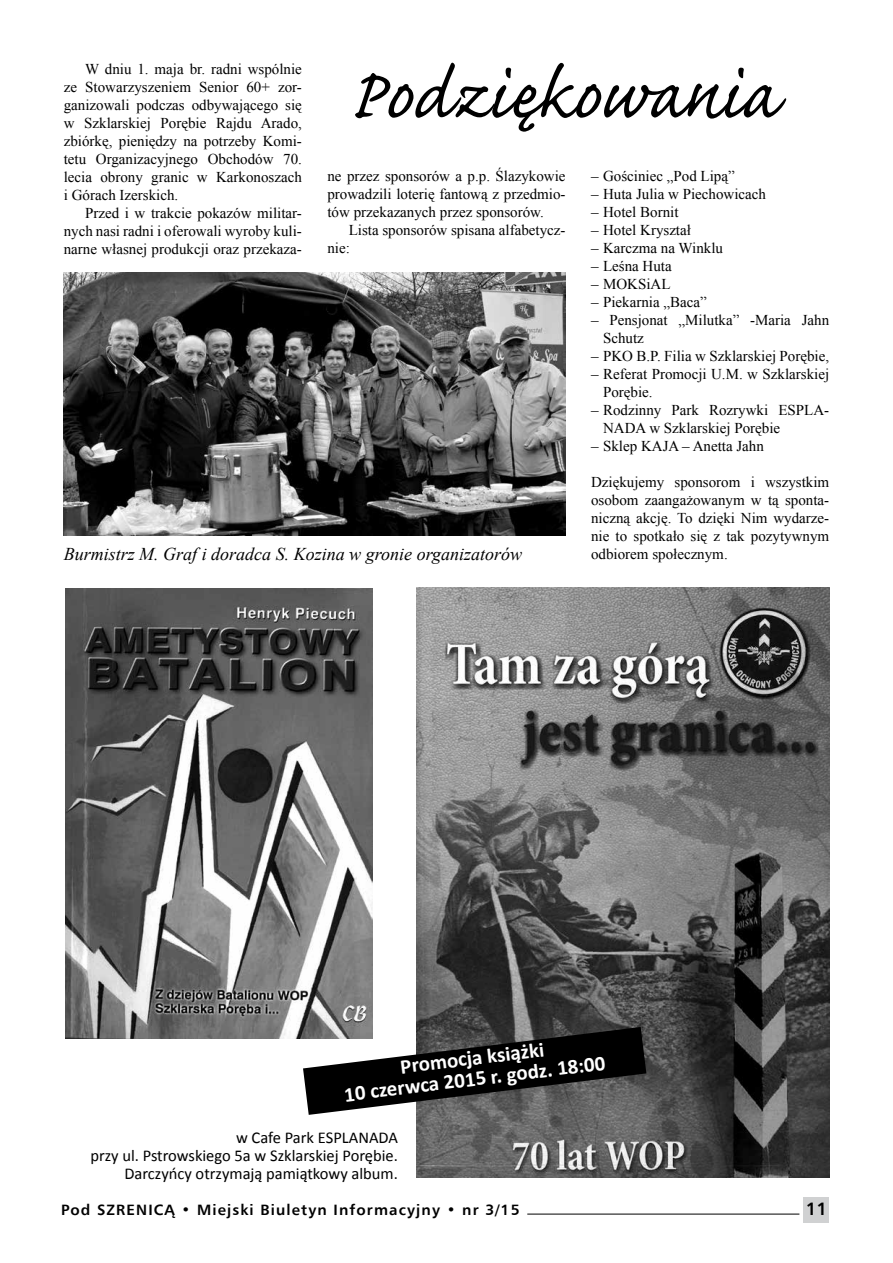
<style>
.page{position:relative;width:893px;height:1263px;background:#fff}
.page>*{position:absolute;margin:0;border:0;box-sizing:border-box;transform-origin:0 0}
.t1{font:90px "Caflisch Script Web";color:#000}
.t2{font:700 21px/21px "Calibri";color:#fff;text-align:center}
.t3{font:italic 18px "Times New Roman";color:#000}
.t4{font:700 18px "Humnst 777 EU";color:#000}
.t5{font:16.5px/18px "Calibri";color:#000;text-align:right}
.t6{font:15px/18px "Times New Roman";color:#000;text-align:justify}
.t7{font:700 15px "Humnst 777 EU";letter-spacing:.075em;color:#000}
</style>
<div class="page">
<div style="left:804px;top:1197px;width:25px;height:25px;background:#d0d1d2"></div>
<hr style="left:527px;top:1214px;width:272px;height:1px;background:#000">
<img style="left:64px;top:272px;width:502px;height:264px">
<img style="left:66px;top:589px;width:306px;height:450px">
<img style="left:416px;top:587px;width:413px;height:590px">
<svg style="left:303px;top:1027px;width:343px;height:88px;background:#434343"></svg>
<h1 class="t1" style="left:349px;top:48px;width:428px">Podziękowania</h1>
<p class="t6" style="left:64px;top:60px;width:240px;text-indent:21px">W dniu 1. maja br. radni wspólnie ze Stowarzyszeniem Senior 60+ zor&shy;ganizowali podczas odbywającego się w Szklarskiej Porębie Rajdu Arado, zbiórkę, pieniędzy na potrzeby Komi&shy;tetu Organizacyjnego Obchodów 70. lecia obrony granic w Karkonoszach i Górach Izerskich.</p>
<p class="t6" style="left:64px;top:204px;width:240px;text-indent:21px">Przed i w trakcie pokazów militar&shy;nych nasi radni i oferowali wyroby kuli&shy;narne własnej produkcji oraz przekaza-</p>
<p class="t6" style="left:327px;top:166px;width:240px">ne przez sponsorów a p.p. Ślazykowie prowadzili loterię fantową z przedmio&shy;tów przekazanych przez sponsorów.</p>
<p class="t6" style="left:327px;top:220px;width:240px;text-indent:21px">Lista sponsorów spisana alfabetycz&shy;nie:</p>
<p class="t6" style="left:591px;top:166px;width:145px">– Gościniec „Pod Lipą”</p>
<p class="t6" style="left:591px;top:184px;width:176px">– Huta Julia w Piechowicach</p>
<p class="t6" style="left:591px;top:202px;width:89px">– Hotel Bornit</p>
<p class="t6" style="left:591px;top:220px;width:101px">– Hotel Kryształ</p>
<p class="t6" style="left:591px;top:238px;width:133px">– Karczma na Winklu</p>
<p class="t6" style="left:591px;top:256px;width:82px">– Leśna Huta</p>
<p class="t6" style="left:591px;top:274px;width:81px">– MOKSiAL</p>
<p class="t6" style="left:591px;top:292px;width:117px">– Piekarnia „Baca”</p>
<p class="t6" style="left:603px;top:310px;width:228px;text-indent:-12px">– Pensjonat „Milutka” -Maria Jahn<br>Schutz</p>
<p class="t6" style="left:591px;top:346px;width:240px">– PKO B.P. Filia w Szklarskiej Porębie,</p>
<p class="t6" style="left:603px;top:364px;width:228px;text-indent:-12px">– Referat Promocji U.M. w Szklarskiej<br>Porębie.</p>
<p class="t6" style="left:603px;top:400px;width:228px;text-indent:-12px">– Rodzinny Park Rozrywki ESPLA-<br>NADA w Szklarskiej Porębie</p>
<p class="t6" style="left:591px;top:436px;width:174px">– Sklep KAJA – Anetta Jahn</p>
<p class="t6" style="left:591px;top:472px;width:240px">Dziękujemy sponsorom i wszystkim osobom zaangażowanym w tą sponta&shy;niczną akcję. To dzięki Nim wydarze&shy;nie to spotkało się z tak pozytywnym odbiorem społecznym.</p>
<p class="t3" style="left:64px;top:542px;width:460px">Burmistrz M. Graf i doradca S. Kozina w gronie organizatorów</p>
<h2 class="t2" style="left:340px;top:1062px;width:264px;rotate:-7deg">Promocja książki<br>10 czerwca 2015 r. godz. 18:00</h2>
<p class="t5" style="left:90px;top:1127px;width:309px">w Cafe Park ESPLANADA<br>przy ul. Pstrowskiego 5a w Szklarskiej Porębie.<br>Darczyńcy otrzymają pamiątkowy album.</p>
<p class="t7" style="left:61px;top:1200px;width:460px">Pod SZRENICĄ • Miejski Biuletyn Informacyjny • nr 3/15</p>
<p class="t4" style="left:806px;top:1197px;width:23px">11</p>
</div>
